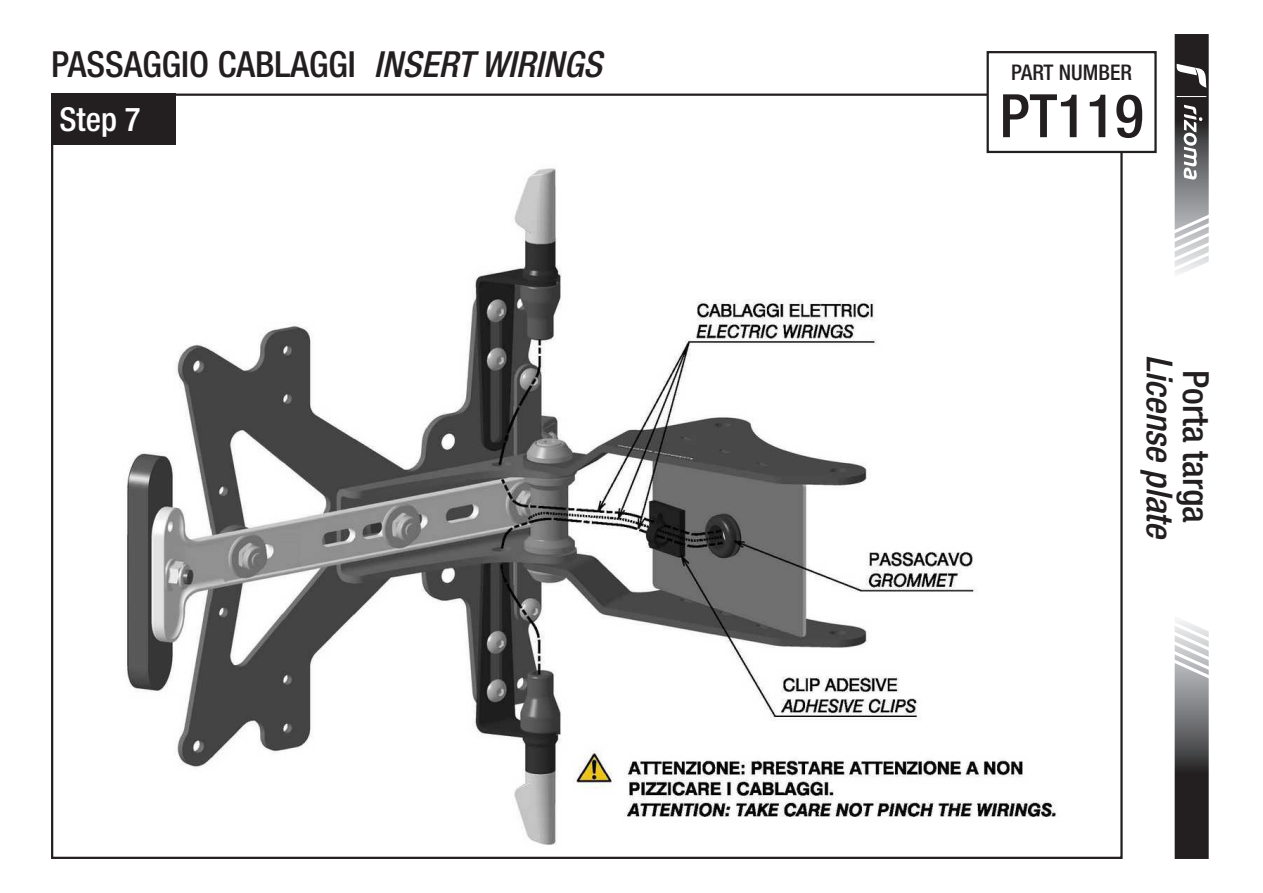
<style>
.page{position:relative;width:1263px;height:893px;background:#fff}
.page>*{position:absolute;margin:0;border:0;box-sizing:border-box;transform-origin:0 0}
.t1{font:500 condensed 60px "Helvetica Neue LT Std";color:#231f20}
.t2{font:500 condensed 36px "Helvetica Neue LT Std";color:#231f20}
.t3{font:italic 500 condensed 36px "Helvetica Neue LT Std";color:#231f20}
.t4{font:500 condensed 33px "Helvetica Neue LT Std";color:#fff}
.t5{font:500 condensed 21.6px "Helvetica Neue LT Std";color:#231f20}
.s1{font-style:italic}
</style>
<div class="page">
<img style="left:126px;top:103px;width:941px;height:742px">
<div style="left:51px;top:94px;width:124px;height:51px;background:#231f20"></div>
<svg style="left:1174px;top:620px;width:35px;height:239px;background:#706f70"></svg>
<svg style="left:1174px;top:34px;width:35px;height:240px"></svg>
<div style="left:988px;top:52px;width:167px;height:100px;background:#fff"></div>
<div style="left:986px;top:51px;width:171px;height:102px;border:2px solid #231f20"></div>
<p class="t2" style="left:51px;top:42px;width:552px">PASSAGGIO CABLAGGI <span class="s1">INSERT WIRINGS</span></p>
<p class="t4" style="left:60px;top:99px;width:83px">Step 7</p>
<p class="t5" style="left:1011px;top:59px;width:122px">PART NUMBER</p>
<h1 class="t1" style="left:999px;top:80px;width:146px">PT119</h1>
<p class="t3" style="left:1181px;top:355px;width:187px;rotate:90deg">License plate</p>
<p class="t2" style="left:1217px;top:370px;width:155px;rotate:90deg">Porta targa</p>
</div>
